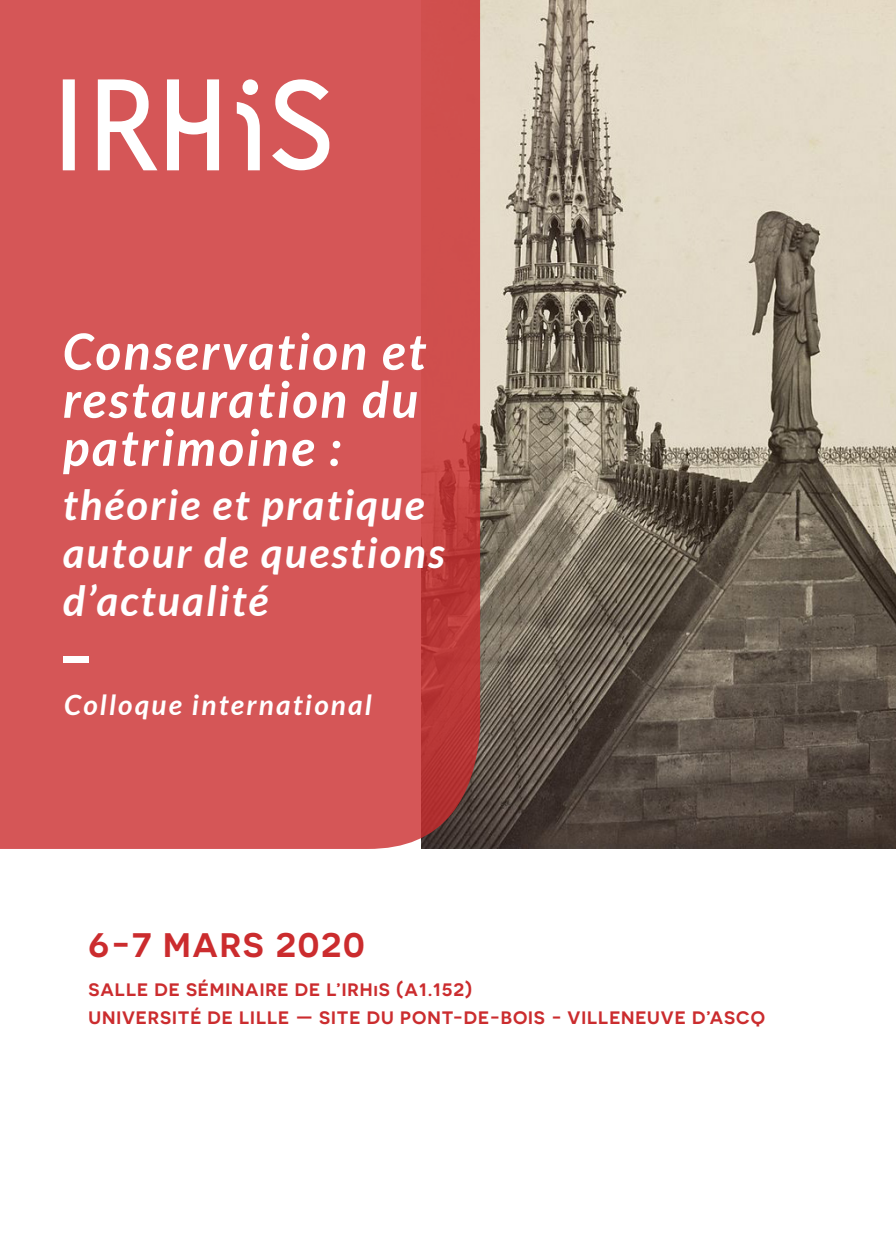
<style>
.page{position:relative;width:896px;height:1248px;background:#fff}
.page>*{position:absolute;margin:0;border:0;box-sizing:border-box;transform-origin:0 0}
.t1{font:italic 700 50px/48px "Lato";letter-spacing:.05em;color:#fff}
.t2{font:italic 700 42px/48px "Lato";letter-spacing:.05em;color:#fff}
.t3{font:600 34px "Novecentosanswide";letter-spacing:.05em;color:#cb2c2e}
.t4{font:italic 700 28px "Lato";letter-spacing:.08em;color:#fff}
.t5{font:600 18px "Novecentosanswide";letter-spacing:.05em;color:#cb2c2e}
</style>
<div class="page">
<img style="left:480px;top:0;width:416px;height:848px">
<svg style="left:0;top:0;width:480px;height:848px;background:#d25354"></svg>
<svg style="left:98px;top:79px;width:59px;height:91px"></svg>
<svg style="left:242px;top:79px;width:16px;height:16px"></svg>
<svg style="left:167px;top:79px;width:52px;height:91px"></svg>
<svg style="left:63px;top:79px;width:12px;height:91px"></svg>
<svg style="left:272px;top:79px;width:57px;height:91px"></svg>
<svg style="left:237px;top:102px;width:23px;height:68px"></svg>
<div style="left:63px;top:656px;width:26px;height:7px;background:#fff"></div>
<p class="t1" style="left:63px;top:328px;width:364px">Conservation et restauration du patrimoine :</p>
<p class="t2" style="left:63px;top:481px;width:383px">théorie et pratique autour de questions d’actualité</p>
<p class="t4" style="left:64px;top:689px;width:309px">Colloque international</p>
<p class="t3" style="left:89px;top:924px;width:277px">6-7 MARS 2020</p>
<p class="t5" style="left:89px;top:978px;width:385px">SALLE DE SÉMINAIRE DE L’IRHiS (A1.152)</p>
<p class="t5" style="left:89px;top:1006px;width:678px">UNIVERSITÉ DE LILLE — SITE DU PONT-DE-BOIS - VILLENEUVE D’ASCQ</p>
</div>
